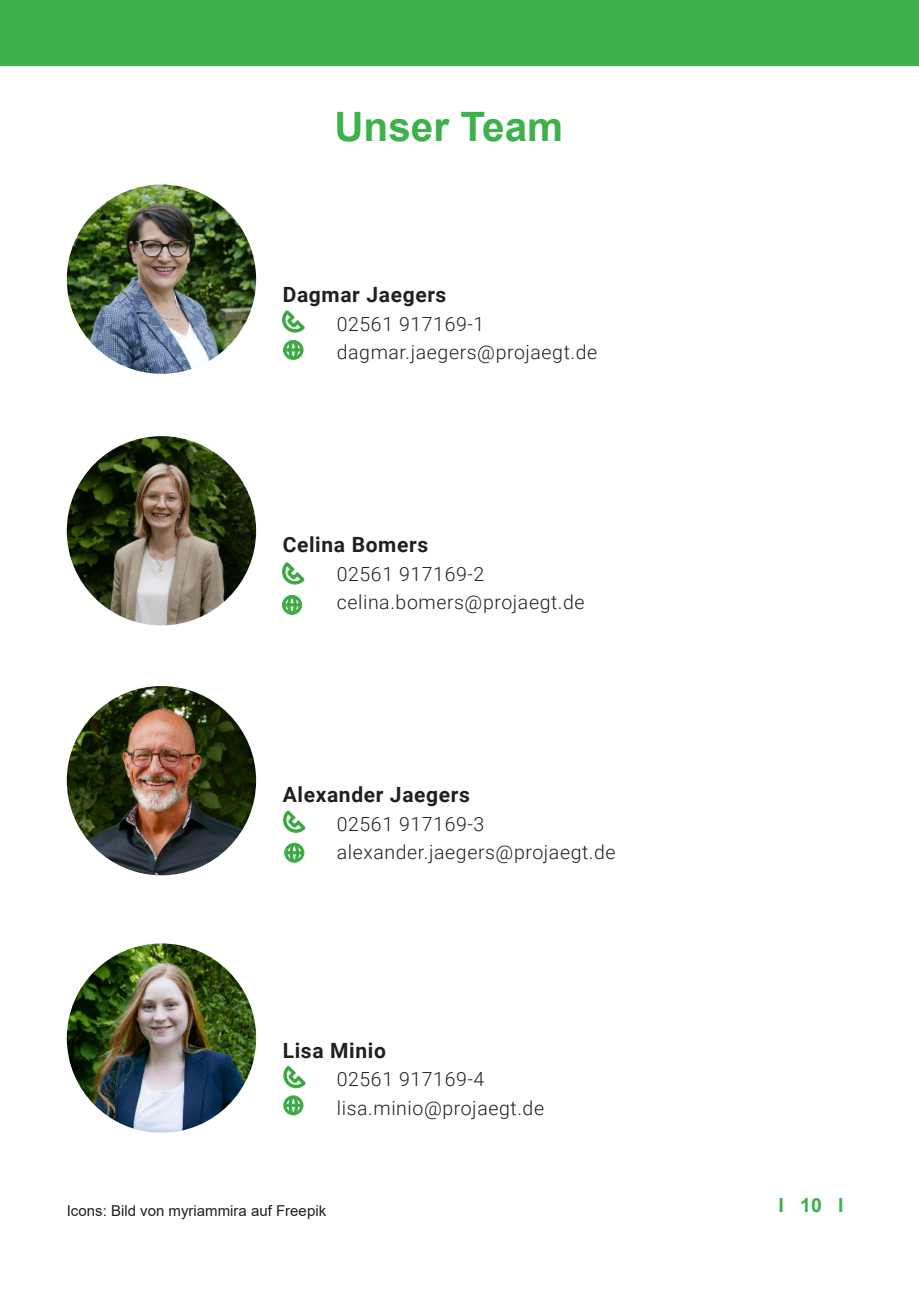
<style>
.page{position:relative;width:919px;height:1289px;background:#fff}
.page>*{position:absolute;margin:0;border:0;box-sizing:border-box;transform-origin:0 0}
.t1{font:700 40.5px "Arial";color:#3db24b}
.t2{font:700 21px "Roboto";letter-spacing:.03em;color:#231f20}
.t3{font:300 19.5px/28.5px "Roboto";letter-spacing:.03em;color:#231f20}
.t4{font:700 19.5px "Arial";color:#3db24b}
.t5{font:15px "Arial";color:#231f20}
</style>
<div class="page">
<img style="left:67px;top:686px;width:189px;height:189px;border-radius:95px">
<svg style="left:283px;top:810px;width:23px;height:23px"></svg>
<img style="left:67px;top:436px;width:189px;height:189px;border-radius:95px">
<svg style="left:282px;top:562px;width:23px;height:23px"></svg>
<svg style="left:282px;top:594px;width:21px;height:21px"></svg>
<img style="left:67px;top:184px;width:189px;height:190px;border-radius:95px">
<svg style="left:282px;top:310px;width:23px;height:23px"></svg>
<svg style="left:283px;top:339px;width:21px;height:21px"></svg>
<img style="left:67px;top:943px;width:189px;height:189px;border-radius:95px">
<svg style="left:283px;top:1066px;width:23px;height:22px"></svg>
<svg style="left:283px;top:1095px;width:21px;height:21px"></svg>
<svg style="left:284px;top:842px;width:21px;height:21px"></svg>
<div style="left:0;top:0;width:918px;height:66px;background:#3db24b"></div>
<h1 class="t1" style="left:334px;top:111px;width:230px">Unser Team</h1>
<p class="t2" style="left:283px;top:286px;width:165px">Dagmar Jaegers</p>
<p class="t3" style="left:337px;top:311px;width:262px">02561 917169-1 dagmar.jaegers@projaegt.de</p>
<p class="t2" style="left:283px;top:536px;width:147px">Celina Bomers</p>
<p class="t3" style="left:337px;top:561px;width:249px">02561 917169-2 celina.bomers@projaegt.de</p>
<p class="t2" style="left:283px;top:786px;width:189px">Alexander Jaegers</p>
<p class="t3" style="left:337px;top:810px;width:280px">02561 917169-3 alexander.jaegers@projaegt.de</p>
<p class="t2" style="left:283px;top:1041px;width:105px">Lisa Minio</p>
<p class="t3" style="left:337px;top:1066px;width:209px">02561 917169-4 lisa.minio@projaegt.de</p>
<p class="t5" style="left:67px;top:1204px;width:261px">Icons: Bild von myriammira auf Freepik</p>
<p class="t4" style="left:778px;top:1197px;width:67px">I 10 I</p>
</div>
